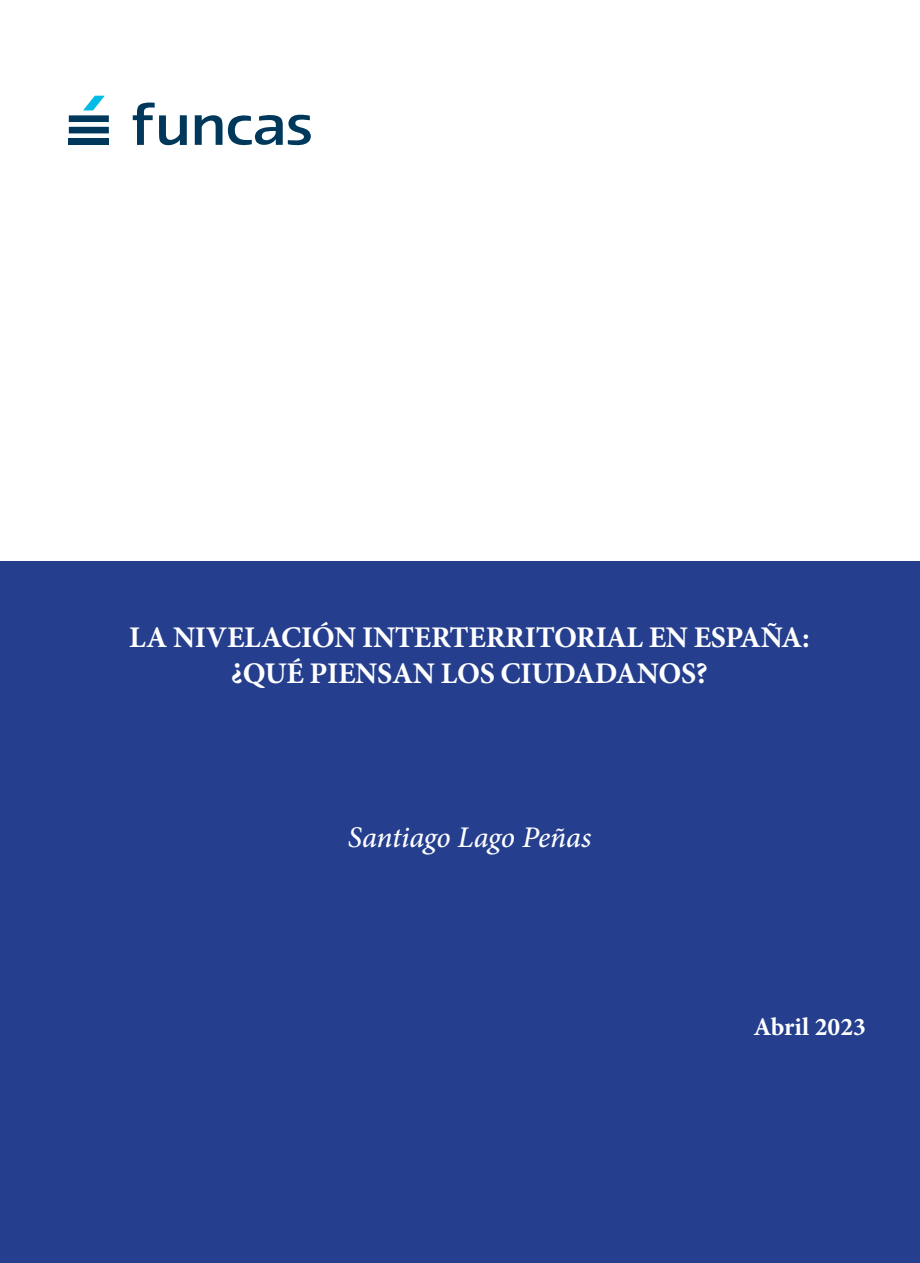
<style>
.page{position:relative;width:920px;height:1263px;background:#fff}
.page>*{position:absolute;margin:0;border:0;box-sizing:border-box;transform-origin:0 0}
.t1{font:700 30px/36px "Minion Pro";letter-spacing:-.01em;color:#fff;text-align:center}
.t2{font:italic 500 30px "Minion Pro";letter-spacing:-.005em;color:#fff}
.t3{font:700 25.5px "Minion Pro";color:#fff}
</style>
<div class="page">
<svg style="left:83px;top:96px;width:22px;height:14px"></svg>
<div style="left:69px;top:115px;width:40px;height:7px;background:#00385c"></div>
<div style="left:69px;top:127px;width:40px;height:6px;background:#00385c"></div>
<div style="left:69px;top:138px;width:40px;height:7px;background:#00385c"></div>
<svg style="left:195px;top:115px;width:87px;height:30px"></svg>
<svg style="left:133px;top:102px;width:54px;height:43px"></svg>
<svg style="left:288px;top:115px;width:23px;height:30px"></svg>
<div style="left:0;top:561px;width:919px;height:702px;background:#253f8e"></div>
<p class="t1" style="left:129px;top:619px;width:681px">LA NIVELACIÓN INTERTERRITORIAL EN ESPAÑA: ¿QUÉ PIENSAN LOS CIUDADANOS?</p>
<p class="t2" style="left:347px;top:817px;width:245px">Santiago Lago Peñas</p>
<p class="t3" style="left:753px;top:1008px;width:114px">Abril 2023</p>
</div>
